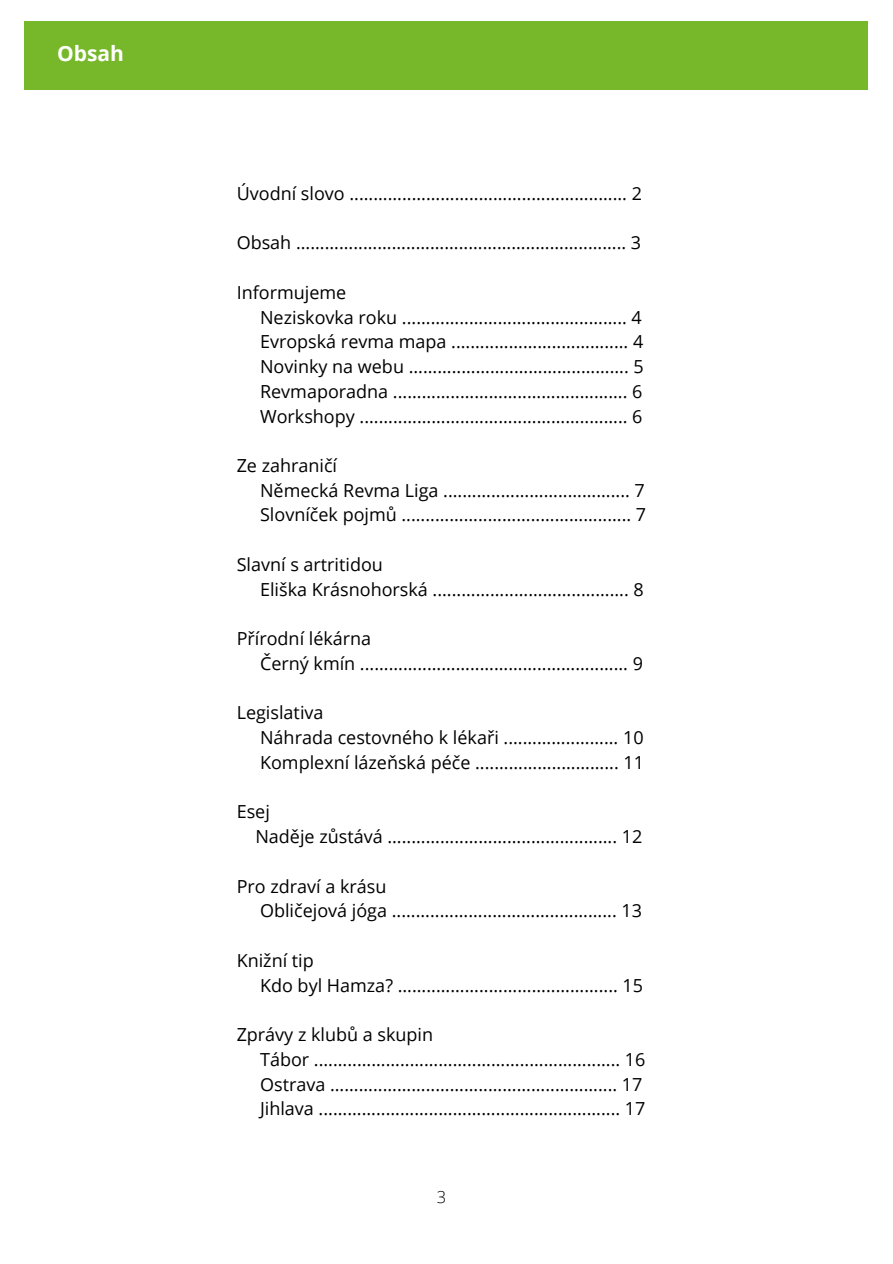
<style>
.page{position:relative;width:893px;height:1264px;background:#fff}
.page>*{position:absolute;margin:0;border:0;box-sizing:border-box;transform-origin:0 0}
.t1{font:700 21px "Open Sans";color:#fff}
.t2{font:18px/24.8px "Open Sans";color:#000}
.t3{font:300 16.5px "Open Sans";color:#000}
</style>
<div class="page">
<div style="left:24px;top:21px;width:843px;height:68px;background:#76b82a"></div>
<p class="t1" style="left:57px;top:39px;width:68px">Obsah</p>
<p class="t2" style="left:237px;top:180px;width:407px">Úvodní slovo .......................................................... 2</p>
<p class="t2" style="left:237px;top:230px;width:406px">Obsah ..................................................................... 3</p>
<p class="t2" style="left:260px;top:279px;width:385px;text-indent:-23px">Informujeme<br>Neziskovka roku ............................................... 4<br>Evropská revma mapa ..................................... 4<br>Novinky na webu .............................................. 5<br>Revmaporadna ................................................. 6<br>Workshopy ........................................................ 6</p>
<p class="t2" style="left:260px;top:452px;width:387px;text-indent:-23px">Ze zahraničí<br>Německá Revma Liga ....................................... 7<br>Slovníček pojmů ................................................ 7</p>
<p class="t2" style="left:260px;top:551px;width:385px;text-indent:-23px">Slavní s artritidou<br>Eliška Krásnohorská ......................................... 8</p>
<p class="t2" style="left:260px;top:626px;width:384px;text-indent:-23px">Přírodní lékárna<br>Černý kmín ........................................................ 9</p>
<p class="t2" style="left:260px;top:700px;width:385px;text-indent:-23px">Legislativa<br>Náhrada cestovného k lékaři ........................ 10<br>Komplexní lázeňská péče .............................. 11</p>
<p class="t2" style="left:255px;top:799px;width:388px;text-indent:-19px">Esej<br>Naděje zůstává ................................................ 12</p>
<p class="t2" style="left:260px;top:873px;width:383px;text-indent:-23px">Pro zdraví a krásu<br>Obličejová jóga ............................................... 13</p>
<p class="t2" style="left:260px;top:947px;width:384px;text-indent:-23px">Knižní tip<br>Kdo byl Hamza? .............................................. 15</p>
<p class="t2" style="left:260px;top:1021px;width:387px;text-indent:-23px">Zprávy z klubů a skupin<br>Tábor ................................................................ 16<br>Ostrava ............................................................ 17<br>Jihlava ............................................................... 17</p>
<p class="t3" style="left:437px;top:1185px;width:11px">3</p>
</div>
